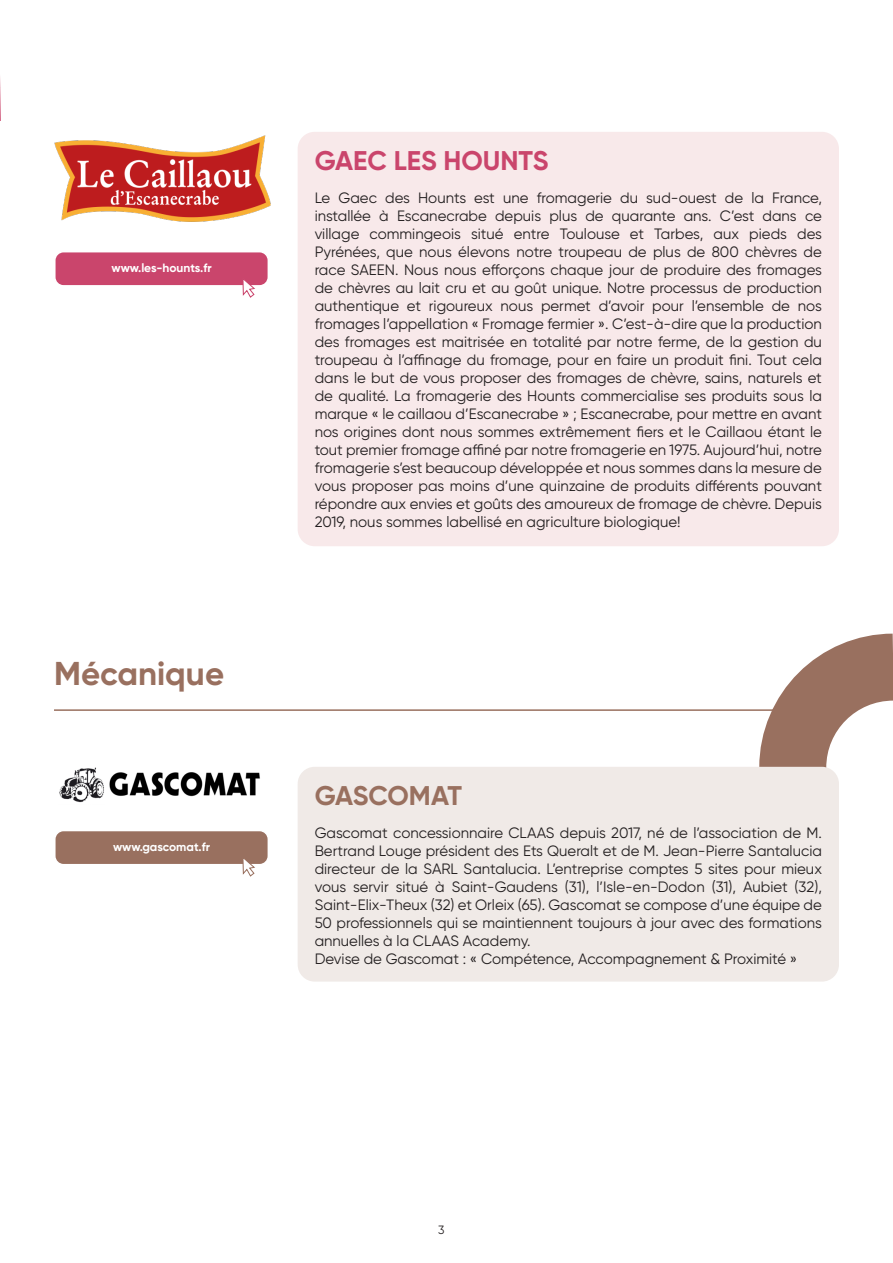
<style>
.page{position:relative;width:893px;height:1263px;background:#fff}
.page>*{position:absolute;margin:0;border:0;box-sizing:border-box;transform-origin:0 0}
.t1{font:700 33px "Gilroy";color:#99705f}
.t2{font:700 27px "Gilroy";color:#ca456c}
.t3{font:700 27px "Gilroy";letter-spacing:-.015em;color:#99705f}
.t4{font:15px/18px "Gilroy";color:#231f20;text-align:justify}
.t5{font:700 12px "Gilroy";color:#fff}
.t6{font:12px "Gilroy";color:#231f20}
</style>
<div class="page">
<hr style="left:54px;top:709px;width:785px;height:2px;background:#99705f">
<svg style="left:726px;top:633px;width:167px;height:141px"></svg>
<div style="left:298px;top:767px;width:541px;height:214px;background:#f0eae7;border-radius:17px"></div>
<div style="left:55px;top:830px;width:213px;height:35px;background:#99705f;border-radius:9px"></div>
<div style="left:54px;top:830px;width:215px;height:35px;border:2px solid #fff;border-radius:9px"></div>
<svg style="left:241px;top:859px;width:15px;height:18px"></svg>
<img style="left:59px;top:767px;width:201px;height:36px">
<div style="left:298px;top:132px;width:541px;height:414px;background:#f8e9ea;border-radius:17px"></div>
<div style="left:55px;top:252px;width:213px;height:34px;background:#ca456c;border-radius:9px"></div>
<div style="left:54px;top:251px;width:215px;height:36px;border:2px solid #fff;border-radius:9px"></div>
<svg style="left:241px;top:280px;width:15px;height:18px"></svg>
<img style="left:54px;top:135px;width:217px;height:87px">
<p class="t5" style="left:112px;top:261px;width:102px">www.les-hounts.fr</p>
<p class="t1" style="left:54px;top:653px;width:171px">Mécanique</p>
<p class="t5" style="left:113px;top:839px;width:98px">www.gascomat.fr</p>
<p class="t2" style="left:315px;top:144px;width:235px">GAEC LES HOUNTS</p>
<p class="t4" style="left:315px;top:188px;width:509px">Le Gaec des Hounts est une fromagerie du sud-ouest de la France, installée à Escanecrabe depuis plus de quarante ans. C’est dans ce village commingeois situé entre Toulouse et Tarbes, aux pieds des Pyrénées, que nous élevons notre troupeau de plus de 800 chèvres de race SAEEN. Nous nous efforçons chaque jour de produire des fromages de chèvres au lait cru et au goût unique. Notre processus de production authentique et rigoureux nous permet d’avoir pour l’ensemble de nos fromages l’appellation « Fromage fermier ». C’est-à-dire que la production des fromages est maitrisée en totalité par notre ferme, de la gestion du troupeau à l’affinage du fromage, pour en faire un produit fini. Tout cela dans le but de vous proposer des fromages de chèvre, sains, naturels et de qualité. La fromagerie des Hounts commercialise ses produits sous la marque « le caillaou d’Escanecrabe » ; Escanecrabe, pour mettre en avant nos origines dont nous sommes extrêmement fiers et le Caillaou étant le tout premier fromage affiné par notre fromagerie en 1975. Aujourd’hui, notre fromagerie s’est beaucoup développée et nous sommes dans la mesure de vous proposer pas moins d’une quinzaine de produits différents pouvant répondre aux envies et goûts des amoureux de fromage de chèvre. Depuis 2019, nous sommes labellisé en agriculture biologique!</p>
<p class="t3" style="left:315px;top:779px;width:149px">GASCOMAT</p>
<p class="t4" style="left:315px;top:823px;width:509px">Gascomat concessionnaire CLAAS depuis 2017, né de l’association de M.<br>Bertrand Louge président des Ets Queralt et de M. Jean-Pierre Santalucia directeur de la SARL Santalucia. L’entreprise comptes 5 sites pour mieux vous servir situé à Saint-Gaudens (31), l’Isle-en-Dodon (31), Aubiet (32), Saint-Elix-Theux (32) et Orleix (65). Gascomat se compose d’une équipe de 50 professionnels qui se maintiennent toujours à jour avec des formations annuelles à la CLAAS Academy.</p>
<p class="t4" style="left:315px;top:949px;width:484px">Devise de Gascomat : « Compétence, Accompagnement &amp; Proximité »</p>
<p class="t6" style="left:438px;top:1222px;width:8px">3</p>
</div>
